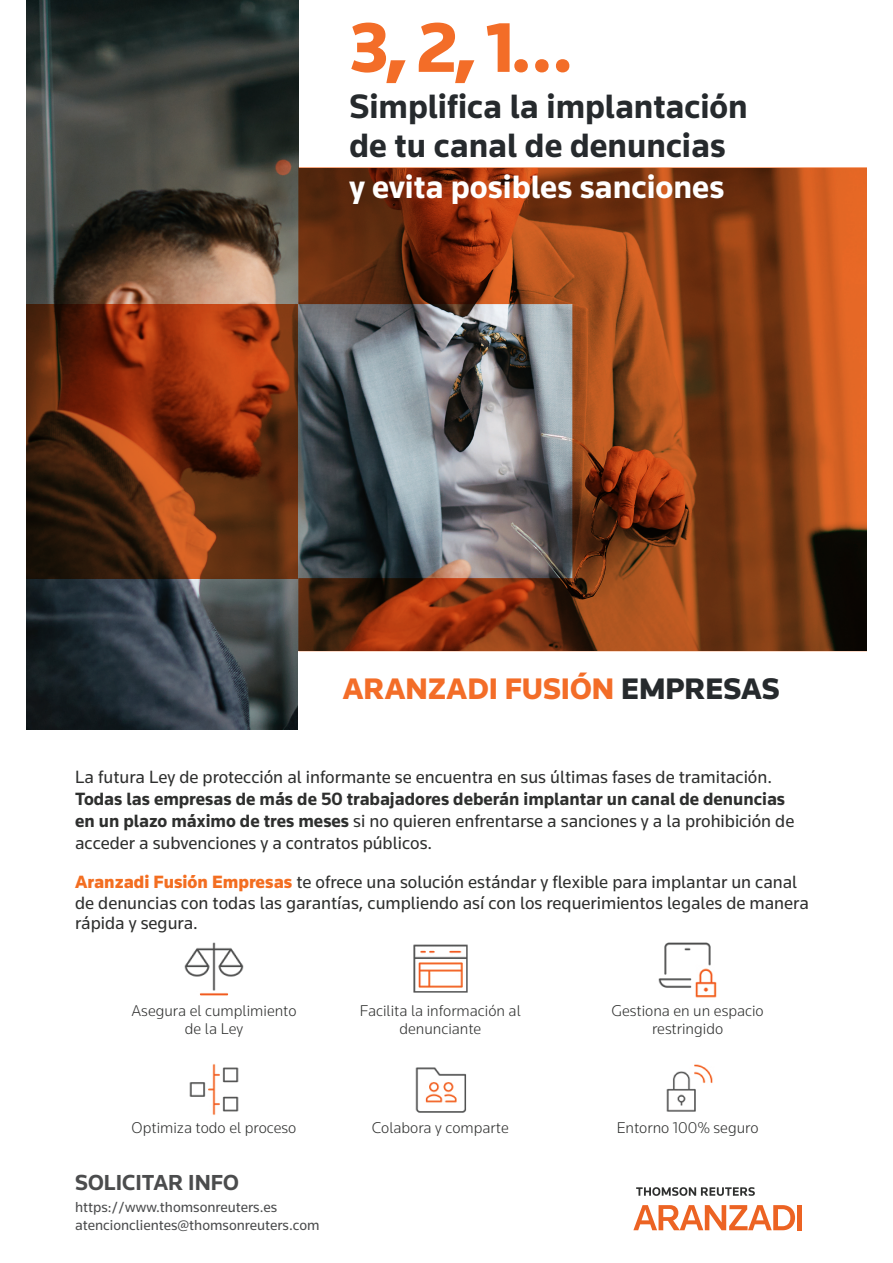
<style>
.page{position:relative;width:893px;height:1263px;background:#fff}
.page>*{position:absolute;margin:0;border:0;box-sizing:border-box;transform-origin:0 0}
.t1{font:900 72.9px "Knowledge";color:#f36d28}
.t2{font:700 35.1px/39.3px "Knowledge";color:#262a2d}
.t3{font:700 33.6px "Knowledge";color:#fff}
.t4{font:900 30.9px "Knowledge";color:#f36d28}
.t5{font:700 22.65px "Knowledge";color:#4b4c4d}
.t6{font:18.45px/21.9px "Knowledge";color:#2e2f2e}
.t7{font:300 16.2px/17.2px "Knowledge";color:#2e2f2e;text-align:center}
.t8{font:15px/18px "Knowledge";color:#4b4c4d}
.s1{color:#262a2d}
.s2{font-weight:700}
.s3{font-weight:900;color:#f36e21}
</style>
<div class="page">
<svg style="left:633px;top:1205px;width:162px;height:25px"></svg>
<hr style="left:798px;top:1205px;width:4px;height:25px;background:#ec6323">
<svg style="left:636px;top:1187px;width:119px;height:9px"></svg>
<img style="left:26px;top:0;width:273px;height:729px">
<div style="left:298px;top:651px;width:569px;height:79px;background:#fff"></div>
<svg style="left:26px;top:304px;width:272px;height:274px;background:#6f2b0e"></svg>
<svg style="left:298px;top:167px;width:569px;height:484px;background:#814b2f"></svg>
<img style="left:185px;top:942px;width:58px;height:54px">
<img style="left:413px;top:944px;width:55px;height:49px">
<img style="left:658px;top:942px;width:59px;height:56px">
<img style="left:415px;top:1067px;width:52px;height:46px">
<img style="left:666px;top:1064px;width:47px;height:48px">
<img style="left:189px;top:1064px;width:50px;height:51px">
<p class="t1" style="left:349px;top:3px;width:225px">3, 2, 1…</p>
<p class="t2" style="left:349px;top:86px;width:400px">Simplifica la implantación de tu canal de denuncias</p>
<p class="t3" style="left:349px;top:166px;width:376px">y evita posibles sanciones</p>
<p class="t4" style="left:343px;top:670px;width:438px">ARANZADI FUSIÓN <span class="s1">EMPRESAS</span></p>
<p class="t6" style="left:75px;top:766px;width:721px">La futura Ley de protección al informante se encuentra en sus últimas fases de tramitación.<br><span class="s2">Todas las empresas de más de 50 trabajadores deberán implantar un canal de denuncias en un plazo máximo de tres meses</span> si no quieren enfrentarse a sanciones y a la prohibición de acceder a subvenciones y a contratos públicos.</p>
<p class="t6" style="left:75px;top:871px;width:735px;line-height:20.7px"><span class="s3">Aranzadi Fusión Empresas</span> te ofrece una solución estándar y flexible para implantar un canal de denuncias con todas las garantías, cumpliendo así con los requerimientos legales de manera rápida y segura.</p>
<p class="t7" style="left:131px;top:1002px;width:167px">Asegura el cumplimiento de la Ley</p>
<p class="t7" style="left:132px;top:1119px;width:166px">Optimiza todo el proceso</p>
<p class="t5" style="left:75px;top:1169px;width:165px">SOLICITAR INFO</p>
<p class="t8" style="left:75px;top:1198px;width:246px">https://www.thomsonreuters.es atencionclientes@thomsonreuters.com</p>
<p class="t7" style="left:360px;top:1002px;width:163px">Facilita la información al denunciante</p>
<p class="t7" style="left:372px;top:1119px;width:139px">Colabora y comparte</p>
<p class="t7" style="left:612px;top:1002px;width:154px">Gestiona en un espacio restringido</p>
<p class="t7" style="left:617px;top:1119px;width:143px">Entorno 100% seguro</p>
</div>
